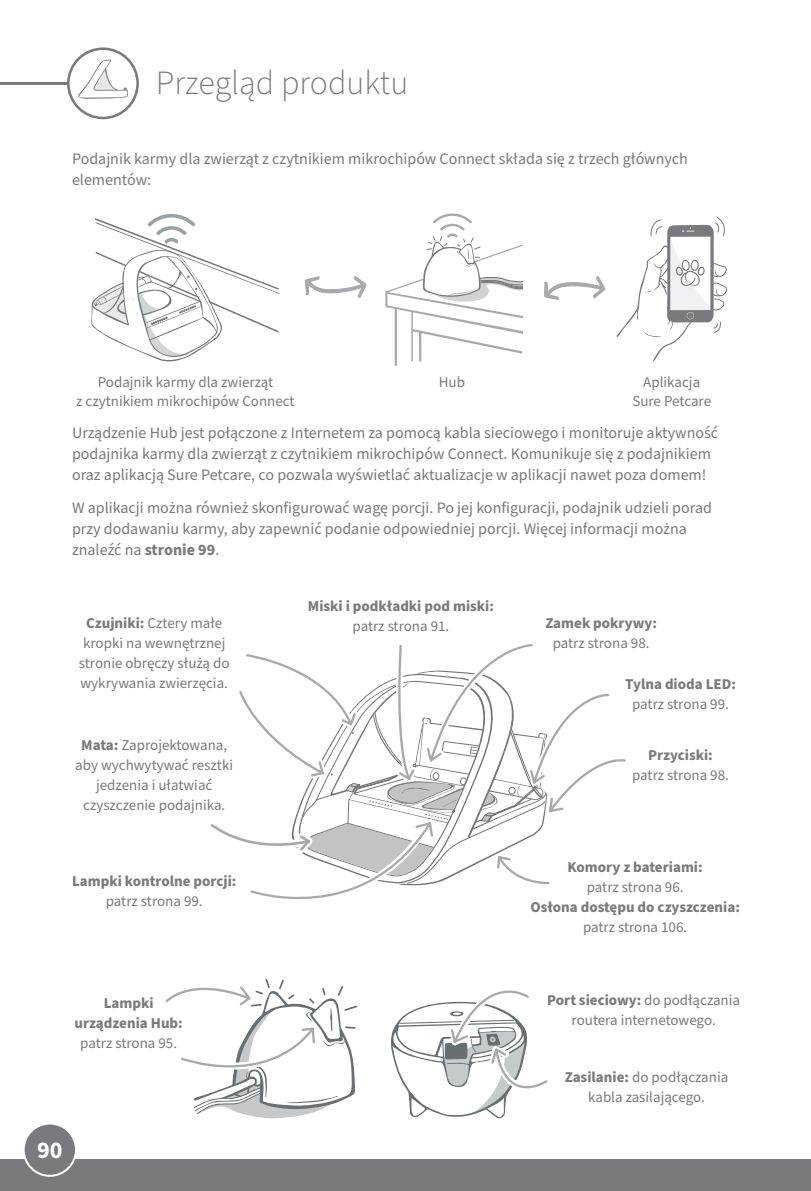
<style>
.page{position:relative;width:811px;height:1191px;background:#fff}
.page>*{position:absolute;margin:0;border:0;box-sizing:border-box;transform-origin:0 0}
.Heading_1{font:300 34px "Source Sans Pro";color:#787a7d}
.t1{font:700 24px "Source Sans Pro";color:#fff}
.Body_Text_8_0{font:16px/21px "Source Sans Pro";color:#787a7d}
.Callout_7_5_center{font:15px/20px "Source Sans Pro";color:#787a7d;text-align:center}
.Callout_7_5_center-2{font:700 15px/20px "Source Sans Pro";color:#787a7d;text-align:center}
.Caption_7_5_center{font:15px/19px "Source Sans Pro";color:#787a7d;text-align:center}
.s1{font-weight:700}
.s2{font-weight:400}
</style>
<div class="page">
<hr style="left:0;top:82px;width:67px;height:3px;background:#787a7d">
<div style="left:67px;top:47px;width:72px;height:72px;border:3px solid #787a7d;border-radius:50%"></div>
<div style="left:0;top:1159px;width:811px;height:32px;background:#787a7d"></div>
<div style="left:24px;top:1123px;width:52px;height:52px;background:#787a7d;border-radius:50%"></div>
<div style="left:23px;top:1122px;width:54px;height:54px;border:2px solid #fff;border-radius:50%"></div>
<svg style="left:391px;top:990px;width:157px;height:129px"></svg>
<svg style="left:165px;top:978px;width:193px;height:140px"></svg>
<svg style="left:210px;top:644px;width:416px;height:256px"></svg>
<svg style="left:76px;top:59px;width:52px;height:40px"></svg>
<svg style="left:91px;top:213px;width:188px;height:149px"></svg>
<svg style="left:305px;top:276px;width:61px;height:22px"></svg>
<svg style="left:385px;top:213px;width:137px;height:153px"></svg>
<svg style="left:544px;top:276px;width:61px;height:24px"></svg>
<svg style="left:616px;top:216px;width:111px;height:146px"></svg>
<p class="Heading_1" style="left:156px;top:60px;width:254px">Przegląd produktu</p>
<p class="Body_Text_8_0" style="left:72px;top:148px;width:617px">Podajnik karmy dla zwierząt z czytnikiem mikrochipów Connect składa się z trzech głównych elementów:</p>
<p class="Caption_7_5_center" style="left:76px;top:373px;width:220px">Podajnik karmy dla zwierząt<br>z czytnikiem mikrochipów Connect</p>
<p class="Caption_7_5_center" style="left:439px;top:373px;width:28px">Hub</p>
<p class="Caption_7_5_center" style="left:632px;top:373px;width:80px">Aplikacja<br>Sure Petcare</p>
<p class="Body_Text_8_0" style="left:72px;top:423px;width:647px">Urządzenie Hub jest połączone z Internetem za pomocą kabla sieciowego i monitoruje aktywność podajnika karmy dla zwierząt z czytnikiem mikrochipów Connect. Komunikuje się z podajnikiem oraz aplikacją Sure Petcare, co pozwala wyświetlać aktualizacje w aplikacji nawet poza domem!</p>
<p class="Body_Text_8_0" style="left:72px;top:497px;width:641px">W aplikacji można również skonfigurować wagę porcji. Po jej konfiguracji, podajnik udzieli porad przy dodawaniu karmy, aby zapewnić podanie odpowiedniej porcji. Więcej informacji można znaleźć na <span class="s1">stronie 99</span>.</p>
<p class="Callout_7_5_center" style="left:79px;top:613px;width:152px"><span class="s1">Czujniki:</span> Cztery małe kropki na wewnętrznej stronie obręczy służą do wykrywania zwierzęcia.</p>
<p class="Callout_7_5_center" style="left:75px;top:735px;width:159px"><span class="s1">Mata:</span> Zaprojektowana, aby wychwytywać resztki jedzenia i ułatwiać czyszczenie podajnika.</p>
<p class="Callout_7_5_center-2" style="left:72px;top:871px;width:166px">Lampki kontrolne porcji: <span class="s2">patrz strona 99.</span></p>
<p class="Callout_7_5_center-2" style="left:308px;top:596px;width:188px">Miski i podkładki pod miski: <span class="s2">patrz strona 91.</span></p>
<p class="Callout_7_5_center" style="left:545px;top:613px;width:113px"><span class="s1">Zamek pokrywy: </span>patrz strona 98.</p>
<p class="Callout_7_5_center-2" style="left:625px;top:674px;width:112px">Tylna dioda LED: <span class="s2">patrz strona 99.</span></p>
<p class="Callout_7_5_center" style="left:632px;top:745px;width:98px"><span class="s1">Przyciski: </span>patrz strona 98.</p>
<p class="Callout_7_5_center-2" style="left:567px;top:857px;width:137px">Komory z bateriami: <span class="s2">patrz strona 96.</span></p>
<p class="Callout_7_5_center-2" style="left:530px;top:897px;width:211px">Osłona dostępu do czyszczenia: <span class="s2">patrz strona 106.</span></p>
<p class="Callout_7_5_center-2" style="left:75px;top:993px;width:110px">Lampki urządzenia Hub: <span class="s2">patrz strona 95.</span></p>
<h2 class="t1" style="left:37px;top:1133px;width:27px">90</h2>
<p class="Callout_7_5_center" style="left:547px;top:990px;width:194px"><span class="s1">Port sieciowy:</span> do podłączania routera internetowego.</p>
<p class="Callout_7_5_center" style="left:565px;top:1067px;width:165px"><span class="s1">Zasilanie:</span> do podłączania kabla zasilającego.</p>
</div>
